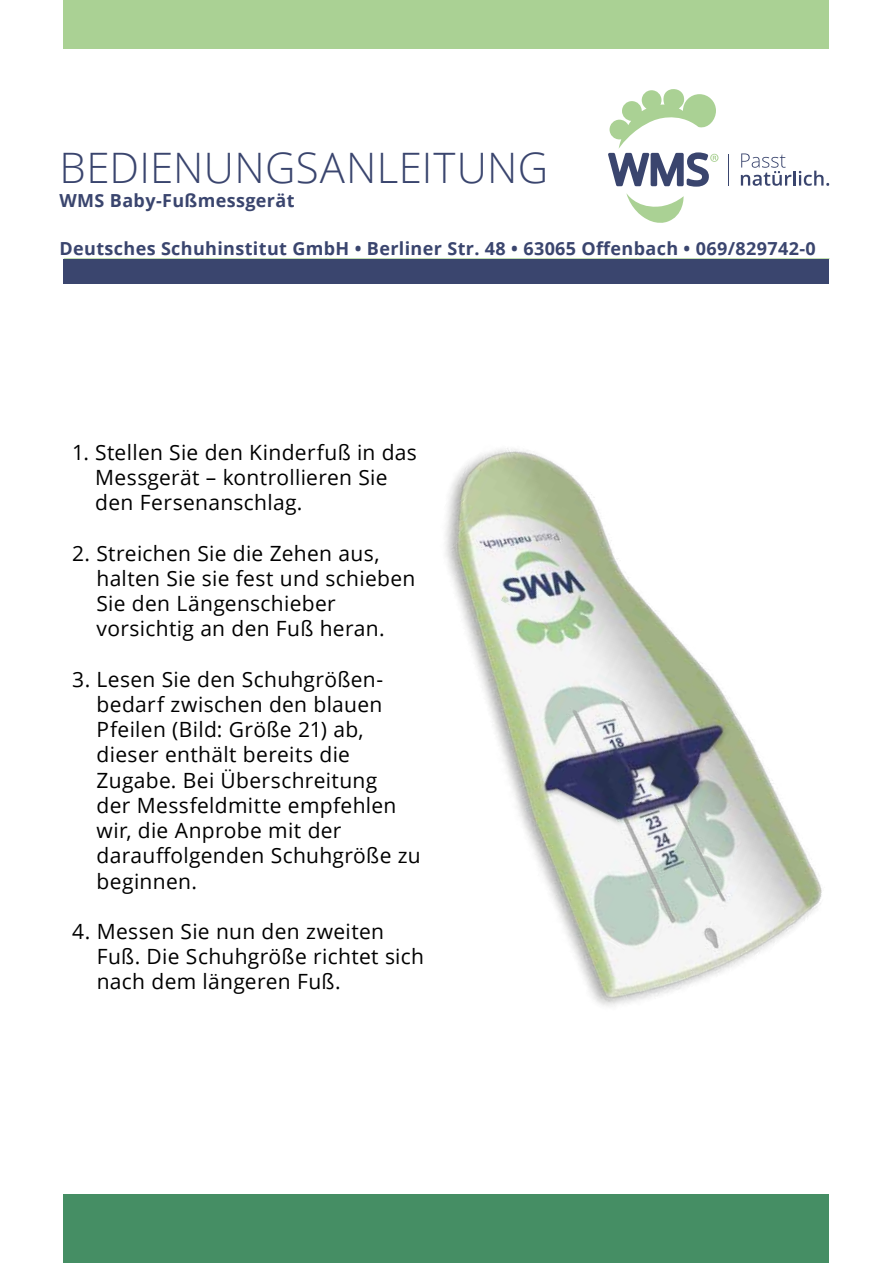
<style>
.page{position:relative;width:893px;height:1263px;background:#fff}
.page>*{position:absolute;margin:0;border:0;box-sizing:border-box;transform-origin:0 0}
.t1{font:300 42px "Open Sans";letter-spacing:.01em;color:#3a456e}
.t2{font:21px/25.2px "Open Sans";letter-spacing:.015em;color:#000}
.t3{font:700 18px "Open Sans";letter-spacing:.02em;color:#3a456e}
</style>
<div class="page">
<hr style="left:64px;top:258px;width:766px;height:1px;background:#aad194">
<div style="left:64px;top:0;width:765px;height:48px;background:#aad194"></div>
<div style="left:64px;top:259px;width:765px;height:24px;background:#3a456e"></div>
<div style="left:64px;top:1195px;width:765px;height:68px;background:#458e64"></div>
<img style="left:445px;top:448px;width:377px;height:558px">
<svg style="left:741px;top:153px;width:50px;height:33px"></svg>
<hr style="left:793px;top:171px;width:3px;height:15px;background:#3a456e">
<svg style="left:799px;top:171px;width:30px;height:15px"></svg>
<hr style="left:728px;top:154px;width:1px;height:32px;background:#3a456e">
<svg style="left:626px;top:193px;width:58px;height:30px"></svg>
<svg style="left:608px;top:89px;width:110px;height:98px"></svg>
<h1 class="t1" style="left:60px;top:139px;width:490px">BEDIENUNGSANLEITUNG</h1>
<p class="t3" style="left:60px;top:188px;width:236px">WMS Baby-Fußmessgerät</p>
<p class="t3" style="left:60px;top:236px;width:758px">Deutsches Schuhinstitut GmbH • Berliner Str. 48 • 63065 Offenbach • 069/829742-0</p>
<p class="t2" style="left:95px;top:439px;width:323px;text-indent:-23px">1. Stellen Sie den Kinderfuß in das<br>Messgerät – kontrollieren Sie den Fersenanschlag.</p>
<p class="t2" style="left:97px;top:540px;width:320px;text-indent:-24px">2. Streichen Sie die Zehen aus, halten Sie sie fest und schieben<br>Sie den Längenschieber vorsichtig an den Fuß heran.</p>
<p class="t2" style="left:97px;top:666px;width:326px;text-indent:-24px">3. Lesen Sie den Schuhgrößen&shy;bedarf zwischen den blauen<br>Pfeilen (Bild: Größe 21) ab, dieser enthält bereits die<br>Zugabe. Bei Überschreitung<br>der Messfeldmitte empfehlen wir, die Anprobe mit der darauffolgenden Schuhgröße zu beginnen.</p>
<p class="t2" style="left:97px;top:918px;width:329px;text-indent:-24px">4. Messen Sie nun den zweiten<br>Fuß. Die Schuhgröße richtet sich nach dem längeren Fuß.</p>
</div>
